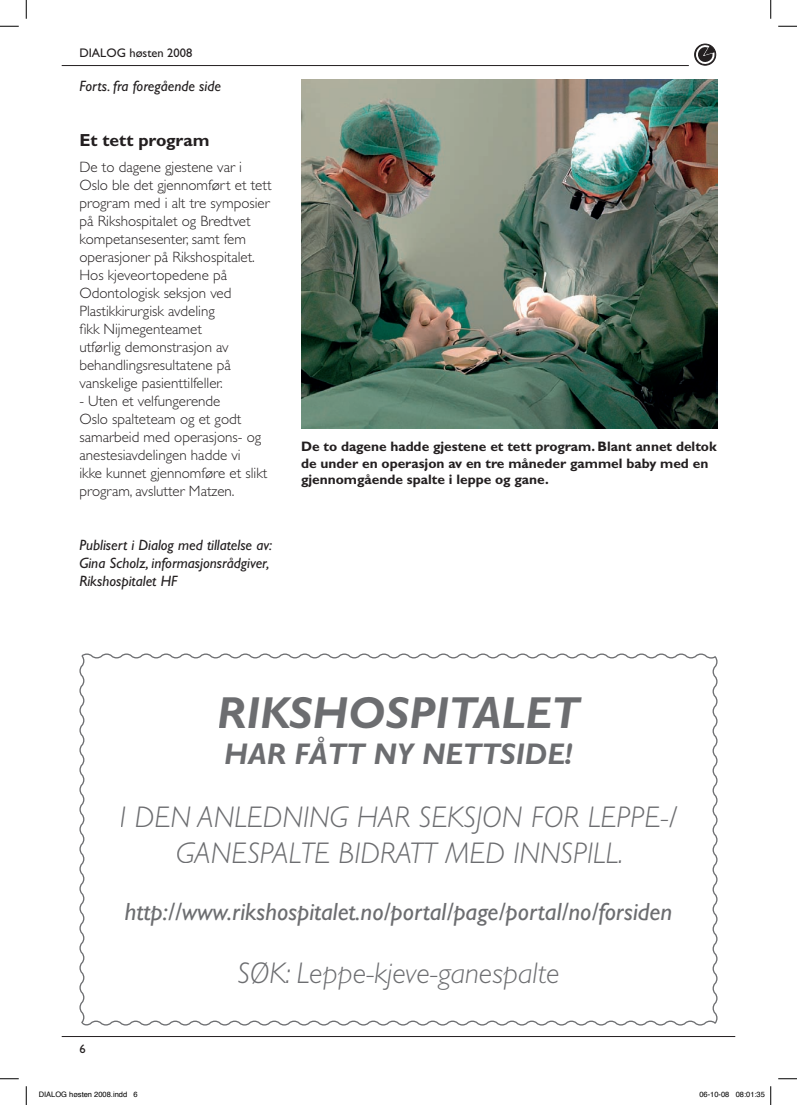
<style>
.page{position:relative;width:797px;height:1105px;background:#fff}
.page>*{position:absolute;margin:0;border:0;box-sizing:border-box;transform-origin:0 0}
.t1{font:italic 700 45px "Gill Sans";color:#6c6d70}
.t2{font:italic 300 30px/36px "Gill Sans";color:#6c6d70;text-align:center}
.t3{font:italic 700 30px "Gill Sans";color:#6c6d70}
.t4{font:italic 25px "Gill Sans";color:#6c6d70}
.t5{font:700 17.5px "Gill Sans";color:#231f20}
.t6{font:300 15px/18px "Gill Sans";color:#231f20}
.t7{font:italic 15px/18px "Gill Sans";color:#231f20}
.t8{font:700 13.75px/16.5px "Gill Sans";color:#231f20}
.t9{font:12.5px "Gill Sans";color:#231f20}
.t10{font:7.5px "Helvetica";color:#000}
</style>
<div class="page">
<svg style="left:694px;top:44px;width:21px;height:21px"></svg>
<hr style="left:62px;top:65px;width:627px;height:1px;background:#231f20">
<hr style="left:62px;top:1036px;width:673px;height:1px;background:#231f20">
<img style="left:301px;top:79px;width:416px;height:349px">
<svg style="left:79px;top:653px;width:638px;height:372px"></svg>
<svg style="left:0;top:25px;width:19px;height:2px"></svg>
<svg style="left:778px;top:25px;width:19px;height:2px"></svg>
<svg style="left:0;top:1078px;width:19px;height:1px"></svg>
<svg style="left:778px;top:1078px;width:19px;height:1px"></svg>
<svg style="left:25px;top:0;width:2px;height:19px"></svg>
<svg style="left:25px;top:1086px;width:2px;height:19px"></svg>
<svg style="left:770px;top:0;width:1px;height:19px"></svg>
<svg style="left:770px;top:1086px;width:1px;height:19px"></svg>
<p class="t9" style="left:79px;top:45px;width:114px">DIALOG høsten 2008</p>
<p class="t7" style="left:79px;top:77px;width:143px">Forts. fra foregående side</p>
<p class="t5" style="left:79px;top:130px;width:132px">Et tett program</p>
<p class="t6" style="left:79px;top:158px;width:193px">De to dagene gjestene var i<br>Oslo ble det gjennomført et tett program med i alt tre symposier på Rikshospitalet og Bredtvet kompetansesenter, samt fem operasjoner på Rikshospitalet.<br>Hos kjeveortopedene på<br>Odontologisk seksjon ved<br>Plastikkirurgisk avdeling<br>fikk Nijmegenteamet<br>utførlig demonstrasjon av behandlingsresultatene på vanskelige pasienttilfeller.</p>
<p class="t6" style="left:79px;top:392px;width:189px">- Uten et velfungerende<br>Oslo spalteteam og et godt samarbeid med operasjons- og anestesiavdelingen hadde vi<br>ikke kunnet gjennomføre et slikt program, avslutter Matzen.</p>
<p class="t7" style="left:79px;top:536px;width:194px">Publisert i Dialog med tillatelse av:<br>Gina Scholz, informasjonsrådgiver,<br>Rikshospitalet HF</p>
<p class="t8" style="left:301px;top:438px;width:417px">De to dagene hadde gjestene et tett program. Blant annet deltok de under en operasjon av en tre måneder gammel baby med en gjennomgående spalte i leppe og gane.</p>
<h1 class="t1" style="left:217px;top:686px;width:364px">RIKSHOSPITALET</h1>
<h2 class="t3" style="left:224px;top:736px;width:350px">HAR FÅTT NY NETTSIDE!</h2>
<p class="t9" style="left:79px;top:1041px;width:8px">6</p>
<h2 class="t2" style="left:120px;top:799px;width:558px">I DEN ANLEDNING HAR SEKSJON FOR LEPPE-/<br>GANESPALTE BIDRATT MED INNSPILL.</h2>
<h3 class="t4" style="left:125px;top:897px;width:549px">http://www.rikshospitalet.no/portal/page/portal/no/forsiden</h3>
<h2 class="t2" style="left:237px;top:955px;width:324px">SØK: Leppe-kjeve-ganespalte</h2>
<p class="t10" style="left:39px;top:1089px;width:100px">DIALOG høsten 2008.indd 6</p>
<p class="t10" style="left:699px;top:1089px;width:67px">06-10-08 08:01:35</p>
</div>
